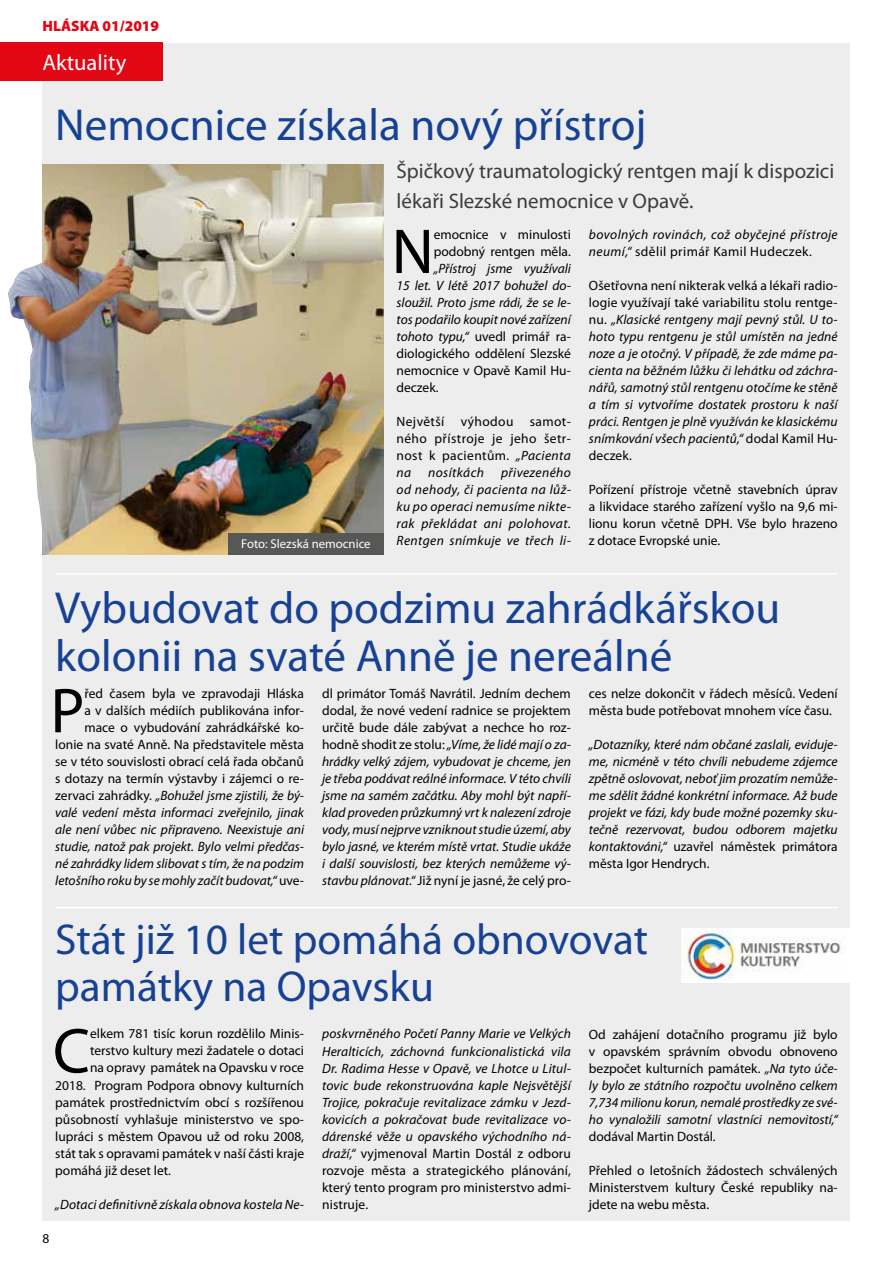
<style>
.page{position:relative;width:893px;height:1263px;background:#fff}
.page>*{position:absolute;margin:0;border:0;box-sizing:border-box;transform-origin:0 0}
.t1{font:63.9px "Myriad Pro";color:#000}
.t2{font:45px/48px "Myriad Pro";color:#164194}
.t3{font:43.35px/46.2px "Myriad Pro";color:#164194}
.t4{font:22.5px "Myriad Pro";color:#fff}
.t5{font:21px/30px "Myriad Pro";color:#3c3c3b}
.t6{font:900 15px "Myriad Pro";color:#e30613}
.t7{font:italic 13.5px/17px "Myriad Pro";letter-spacing:.01em;color:#000;text-align:justify}
.t8{font:13.5px/17px "Myriad Pro";color:#000;text-align:justify}
.t9{font:italic 13.5px/17px "Myriad Pro";letter-spacing:.03em;color:#000}
.t10{font:12.75px "Myriad Pro";color:#fff}
.s1{font-style:normal}
.s2{font-style:italic}
</style>
<div class="page">
<div style="left:43px;top:43px;width:807px;height:1177px;background:#ededed"></div>
<hr style="left:55px;top:907px;width:783px;height:1px;background:#fff">
<hr style="left:55px;top:573px;width:783px;height:1px;background:#fff">
<div style="left:0;top:43px;width:163px;height:38px;background:#e30613"></div>
<img style="left:43px;top:165px;width:341px;height:389px">
<div style="left:682px;top:928px;width:177px;height:55px;background:#fff"></div>
<img style="left:682px;top:928px;width:163px;height:53px">
<div style="left:228px;top:533px;width:156px;height:21px;background:#575756"></div>
<img style="left:8px;top:255px;width:47px;height:299px">
<p class="t6" style="left:43px;top:16px;width:118px">HLÁSKA 01/2019</p>
<h3 class="t4" style="left:43px;top:49px;width:85px">Aktuality</h3>
<h2 class="t2" style="left:55px;top:100px;width:593px">Nemocnice získala nový přístroj</h2>
<p class="t10" style="left:241px;top:536px;width:131px">Foto: Slezská nemocnice</p>
<h3 class="t5" style="left:396px;top:156px;width:439px">Špičkový traumatologický rentgen mají k dispozici lékaři Slezské nemocnice v Opavě.</h3>
<h1 class="t1" style="left:392px;top:212px;width:44px">N</h1>
<p class="t8" style="left:434px;top:226px;width:139px">emocnice v minulosti podobný rentgen měla.</p>
<p class="t7" style="left:397px;top:260px;width:176px;text-indent:37px">„Přístroj jsme využívali 15 let. V létě 2017 bohužel do&shy;sloužil. Proto jsme rádi, že se le&shy;tos podařilo koupit nové zařízení tohoto typu,“ <span class="s1">uvedl primář ra&shy;diologického oddělení Slezské nemocnice v Opavě Kamil Hu&shy;deczek.</span></p>
<p class="t8" style="left:397px;top:413px;width:176px">Největší výhodou samot&shy;ného přístroje je jeho šetr&shy;nost k pacientům. <span class="s2">„Pacienta na</span></p>
<p class="t7" style="left:397px;top:464px;width:176px;text-indent:104px">přivezeného od nehody, či pacienta na lůž&shy;ku po operaci nemusíme nikte&shy;rak překládat ani polohovat.<br>Rentgen snímkuje ve třech li-</p>
<p class="t9" style="left:428px;top:464px;width:57px">nosítkách</p>
<p class="t9" style="left:589px;top:226px;width:250px">bovolných rovinách, což obyčejné přístroje neumí,“ <span class="s1">sdělil primář Kamil Hudeczek.</span></p>
<p class="t7" style="left:589px;top:277px;width:250px"><span class="s1">Ošetřovna není nikterak velká a lékaři radio&shy;logie využívají také variabilitu stolu rentge&shy;nu.</span> „Klasické rentgeny mají pevný stůl. U to&shy;hoto typu rentgenu je stůl umístěn na jedné noze a je otočný. V případě, že zde máme pa&shy;cienta na běžném lůžku či lehátku od záchra&shy;nářů, samotný stůl rentgenu otočíme ke stěně a tím si vytvoříme dostatek prostoru k naší práci. Rentgen je plně využíván ke klasickému snímkování všech pacientů,“ <span class="s1">dodal Kamil Hu&shy;deczek.</span></p>
<p class="t8" style="left:589px;top:481px;width:250px">Pořízení přístroje včetně stavebních úprav a likvidace starého zařízení vyšlo na 9,6 mi&shy;lionu korun včetně DPH. Vše bylo hrazeno z dotace Evropské unie.</p>
<h2 class="t2" style="left:55px;top:583px;width:726px">Vybudovat do podzimu zahrádkářskou kolonii na svaté Anně je nereálné</h2>
<p class="t8" style="left:55px;top:685px;width:250px;text-align:right">řed časem byla ve zpravodaji Hláska<br>a v dalších médiích publikována infor&shy;mace o vybudování zahrádkářské ko&shy;lonie na svaté Anně. Na představitele města se v této souvislosti obrací celá řada občanů s dotazy na termín výstavby i zájemci o re&shy;zervaci zahrádky. <span class="s2">„Bohužel jsme zjistili, že bý&shy;valé vedení města informaci zveřejnilo, jinak ale není vůbec nic připraveno. Neexistuje ani studie, natož pak projekt. Bylo velmi předčas&shy;né zahrádky lidem slibovat s tím, že na podzim letošního roku by se mohly začít budovat,“</span> uve-</p>
<p class="t7" style="left:322px;top:685px;width:250px"><span class="s1">dl primátor Tomáš Navrátil. Jedním dechem dodal, že nové vedení radnice se projektem určitě bude dále zabývat a nechce ho roz&shy;hodně shodit ze stolu:</span> „Víme, že lidé mají o za&shy;hrádky velký zájem, vybudovat je chceme, jen je třeba podávat reálné informace. V této chvíli jsme na samém začátku. Aby mohl být napří&shy;klad proveden průzkumný vrt k nalezení zdroje vody, musí nejprve vzniknout studie území, aby bylo jasné, ve kterém místě vrtat. Studie ukáže i další souvislosti, bez kterých nemůžeme vý&shy;stavbu plánovat.“ <span class="s1">Již nyní je jasné, že celý pro-</span></p>
<p class="t8" style="left:589px;top:685px;width:250px">ces nelze dokončit v řádech měsíců. Vedení města bude potřebovat mnohem více času.</p>
<h1 class="t1" style="left:50px;top:671px;width:36px">P</h1>
<p class="t7" style="left:589px;top:736px;width:250px">„Dotazníky, které nám občané zaslali, eviduje&shy;me, nicméně v této chvíli nebudeme zájemce zpětně oslovovat, neboť jim prozatím nemůže&shy;me sdělit žádné konkrétní informace. Až bude projekt ve fázi, kdy bude možné pozemky sku&shy;tečně rezervovat, budou odborem majetku kontaktováni,“ <span class="s1">uzavřel náměstek primátora města Igor Hendrych.</span></p>
<h3 class="t3" style="left:55px;top:916px;width:594px">Stát již 10 let pomáhá obnovovat památky na Opavsku</h3>
<h1 class="t1" style="left:53px;top:1012px;width:39px">C</h1>
<p class="t8" style="left:90px;top:1025px;width:215px">elkem 781 tisíc korun rozdělilo Minis-</p>
<p class="t8" style="left:90px;top:1042px;width:216px">terstvo kultury mezi žadatele o dotaci</p>
<p class="t8" style="left:90px;top:1059px;width:215px">na opravy památek na Opavsku v roce</p>
<p class="t8" style="left:55px;top:1076px;width:250px">2018. Program Podpora obnovy kulturních</p>
<p class="t8" style="left:55px;top:1093px;width:250px">památek prostřednictvím obcí s rozšířenou</p>
<p class="t8" style="left:55px;top:1110px;width:250px">působností vyhlašuje ministerstvo ve spo-</p>
<p class="t8" style="left:55px;top:1127px;width:250px">lupráci s městem Opavou už od roku 2008,</p>
<p class="t8" style="left:55px;top:1144px;width:250px">stát tak s opravami památek v naší části kraje</p>
<p class="t8" style="left:55px;top:1161px;width:117px">pomáhá již deset let.</p>
<p class="t7" style="left:55px;top:1195px;width:250px">„Dotaci definitivně získala obnova kostela Ne-</p>
<p class="t8" style="left:43px;top:1230px;width:8px">8</p>
<p class="t7" style="left:322px;top:1025px;width:250px">poskvrněného Početí Panny Marie ve Velkých Heralticích, záchovná funkcionalistická vila Dr. Radima Hesse v Opavě, ve Lhotce u Litul&shy;tovic bude rekonstruována kaple Nejsvětější Trojice, pokračuje revitalizace zámku v Jezd&shy;kovicích a pokračovat bude revitalizace vo&shy;dárenské věže u opavského východního ná&shy;draží,“ <span class="s1">vyjmenoval Martin Dostál z odboru rozvoje města a strategického plánování, který tento program pro ministerstvo admi&shy;nistruje.</span></p>
<p class="t7" style="left:589px;top:1025px;width:250px"><span class="s1">Od zahájení dotačního programu již bylo v opavském správním obvodu obnoveno bezpočet kulturních památek.</span> „Na tyto úče&shy;ly bylo ze státního rozpočtu uvolněno celkem 7,734 milionu korun, nemalé prostředky ze své&shy;ho vynaložili samotní vlastníci nemovitostí,“</p>
<p class="t8" style="left:589px;top:1127px;width:128px">dodával Martin Dostál.</p>
<p class="t8" style="left:589px;top:1161px;width:250px">Přehled o letošních žádostech schválených Ministerstvem kultury České republiky na&shy;jdete na webu města.</p>
</div>
